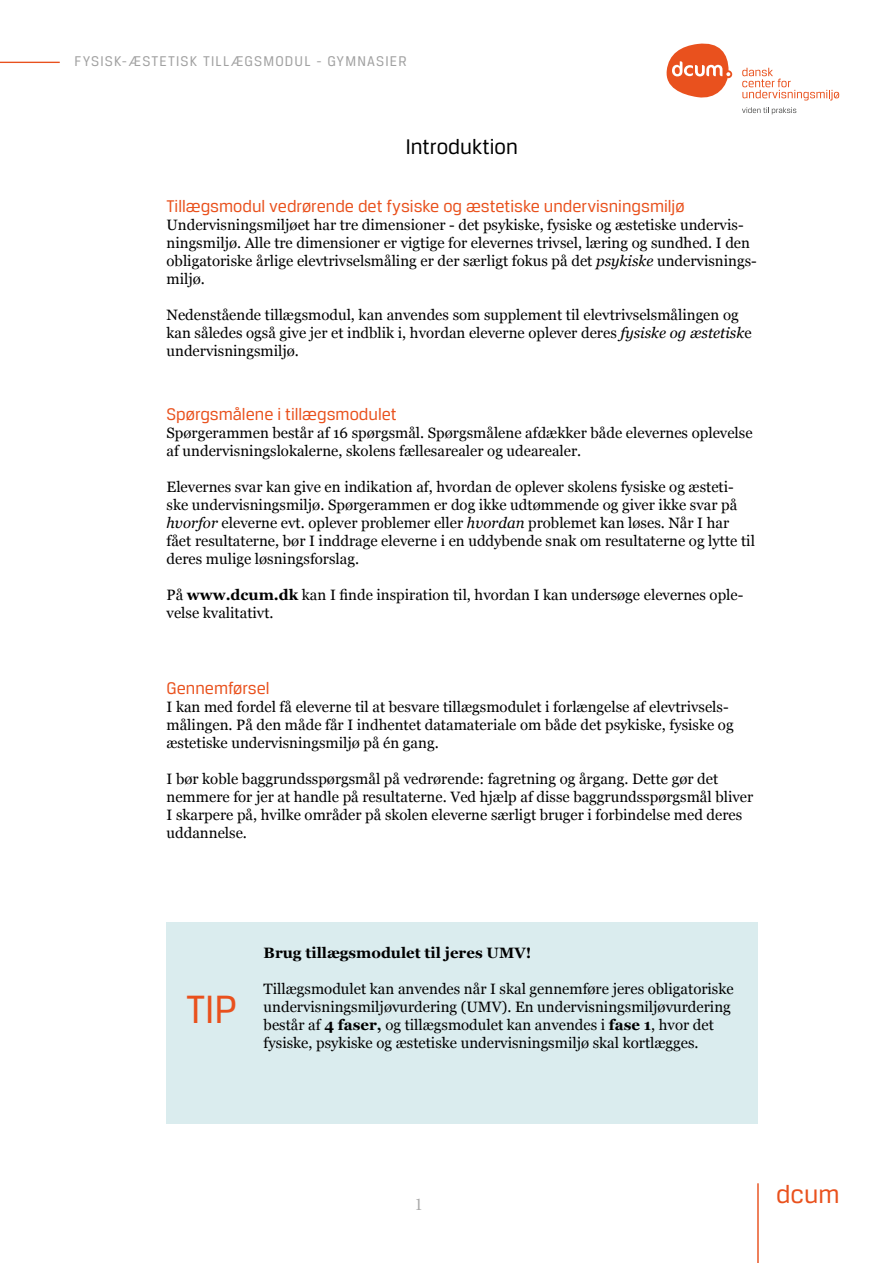
<style>
.page{position:relative;width:893px;height:1263px;background:#fff}
.page>*{position:absolute;margin:0;border:0;box-sizing:border-box;transform-origin:0 0}
.t1{font:42px "Breuer Text";color:#e9511d}
.t2{font:27px "Breuer Text";color:#e9511d}
.t3{font:22.5px "Breuer Text";color:#000}
.t4{font:18px "Breuer Text";color:#e9511d}
.t5{font:18px "Minion Pro";color:#aaa}
.t6{font:15px/18px "Georgia";color:#000}
.t7{font:15px "Breuer Text";letter-spacing:.08em;color:#a1a1a1}
.t8{font:700 15px "Georgia";color:#000}
.s1{font-style:italic}
.s2{font-weight:700}
</style>
<div class="page">
<hr style="left:0;top:62px;width:60px;height:1px;background:#e8511e">
<svg style="left:742px;top:68px;width:97px;height:32px"></svg>
<svg style="left:742px;top:107px;width:54px;height:7px"></svg>
<svg style="left:667px;top:44px;width:63px;height:54px"></svg>
<hr style="left:757px;top:1183px;width:2px;height:80px;background:#e8511e">
<div style="left:167px;top:923px;width:591px;height:201px;background:#daecee"></div>
<p class="t7" style="left:74px;top:53px;width:334px">FYSISK-ÆSTETISK TILLÆGSMODUL - GYMNASIER</p>
<h3 class="t3" style="left:406px;top:134px;width:113px">Introduktion</h3>
<p class="t4" style="left:167px;top:196px;width:519px">Tillægsmodul vedrørende det fysiske og æstetiske undervisningsmiljø</p>
<p class="t6" style="left:167px;top:215px;width:592px">Undervisningsmiljøet har tre dimensioner - det psykiske, fysiske og æstetiske undervis&shy;ningsmiljø. Alle tre dimensioner er vigtige for elevernes trivsel, læring og sundhed. I den obligatoriske årlige elevtrivselsmåling er der særligt fokus på det <span class="s1">psykiske</span> undervisnings&shy;miljø.</p>
<p class="t6" style="left:167px;top:305px;width:587px">Nedenstående tillægsmodul, kan anvendes som supplement til elevtrivselsmålingen og kan således også give jer et indblik i, hvordan eleverne oplever deres <span class="s1">fysiske og æstetisk</span>e undervisningsmiljø.</p>
<p class="t4" style="left:167px;top:405px;width:232px">Spørgsmålene i tillægsmodulet</p>
<p class="t6" style="left:167px;top:424px;width:588px">Spørgerammen består af 16 spørgsmål. Spørgsmålene afdækker både elevernes oplevelse af undervisningslokalerne, skolens fællesarealer og udearealer.</p>
<p class="t6" style="left:167px;top:478px;width:590px">Elevernes svar kan give en indikation af, hvordan de oplever skolens fysiske og æsteti&shy;ske undervisningsmiljø. Spørgerammen er dog ikke udtømmende og giver ikke svar på <span class="s1">hvorfor</span> eleverne evt. oplever problemer eller <span class="s1">hvordan</span> problemet kan løses. Når I har fået resultaterne, bør I inddrage eleverne i en uddybende snak om resultaterne og lytte til deres mulige løsningsforslag.</p>
<p class="t6" style="left:167px;top:586px;width:578px">På <span class="s2">www.dcum.dk</span> kan I finde inspiration til, hvordan I kan undersøge elevernes ople&shy;velse kvalitativt.</p>
<p class="t4" style="left:167px;top:678px;width:105px">Gennemførsel</p>
<p class="t6" style="left:167px;top:697px;width:569px">I kan med fordel få eleverne til at besvare tillægsmodulet i forlængelse af elevtrivsels&shy;målingen. På den måde får I indhentet datamateriale om både det psykiske, fysiske og æstetiske undervisningsmiljø på én gang.</p>
<p class="t6" style="left:167px;top:769px;width:588px">I bør koble baggrundsspørgsmål på vedrørende: fagretning og årgang. Dette gør det nemmere for jer at handle på resultaterne. Ved hjælp af disse baggrundsspørgsmål bliver I skarpere på, hvilke områder på skolen eleverne særligt bruger i forbindelse med deres uddannelse.</p>
<h1 class="t1" style="left:186px;top:986px;width:53px">TIP</h1>
<p class="t8" style="left:264px;top:941px;width:269px">Brug tillægsmodulet til jeres UMV!</p>
<p class="t6" style="left:264px;top:979px;width:472px">Tillægsmodulet kan anvendes når I skal gennemføre jeres obligatoriske undervisningsmiljøvurdering (UMV). En undervisningsmiljøvurdering består af <span class="s2">4 faser,</span> og tillægsmodulet kan anvendes i <span class="s2">fase 1</span>, hvor det fysiske, psykiske og æstetiske undervisningsmiljø skal kortlægges.</p>
<p class="t5" style="left:415px;top:1192px;width:10px">1</p>
<h2 class="t2" style="left:776px;top:1180px;width:65px">dcum</h2>
</div>
